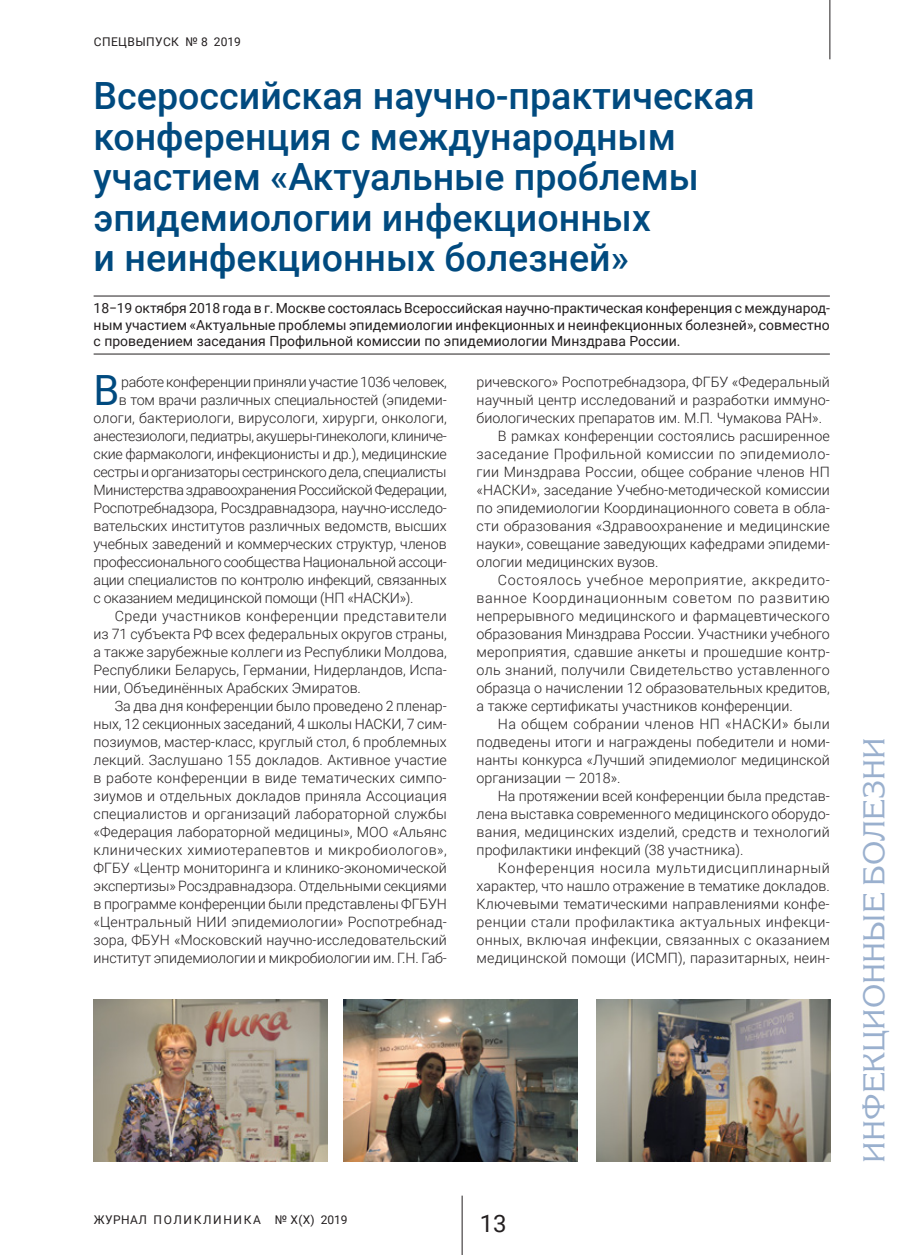
<style>
.page{position:relative;width:915px;height:1255px;background:#fff}
.page>*{position:absolute;margin:0;border:0;box-sizing:border-box;transform-origin:0 0}
.t1{font:41.7px "Roboto";color:#004a7f}
.t2{font:500 37.5px/40.5px "Roboto";color:#004a7f}
.t3{font:30px "Korinna C";color:#9ab0ce}
.t4{font:24px "Roboto";color:#231f20}
.t5{font:300 14.25px "Roboto";color:#231f20}
.t6{font:300 14.25px "Roboto";letter-spacing:.03em;color:#231f20}
.t7{font:300 14.25px "Roboto";letter-spacing:-.03em;color:#231f20}
.t8{font:300 14.25px "Roboto";letter-spacing:-.02em;color:#231f20}
.t9{font:300 14.25px "Roboto";letter-spacing:-.025em;color:#231f20}
.t10{font:300 14.25px "Roboto";letter-spacing:.045em;color:#231f20}
.t11{font:300 14.25px "Roboto";letter-spacing:.02em;color:#231f20}
.t12{font:300 14.25px "Roboto";letter-spacing:.05em;color:#231f20}
.t13{font:300 14.25px "Roboto";letter-spacing:.035em;color:#231f20}
.t14{font:13.95px/16.5px "Roboto";color:#231f20;text-align:justify}
.t15{font:12px "Roboto";letter-spacing:.08em;color:#231f20}
.t16{font:12px "Roboto";letter-spacing:.035em;color:#231f20}
</style>
<div class="page">
<hr style="left:829px;top:0;width:1px;height:59px;background:#231f20">
<hr style="left:461px;top:1195px;width:1px;height:59px;background:#231f20">
<hr style="left:94px;top:295px;width:735px;height:1px;background:#231f20">
<hr style="left:94px;top:353px;width:735px;height:1px;background:#231f20">
<img style="left:94px;top:999px;width:233px;height:162px">
<img style="left:344px;top:999px;width:233px;height:162px">
<img style="left:596px;top:999px;width:234px;height:162px">
<p class="t16" style="left:94px;top:34px;width:148px">СПЕЦВЫПУСК № 8 2019</p>
<h2 class="t2" style="left:94px;top:74px;width:662px">Всероссийская научно-практическая конференция с международным участием «Актуальные проблемы эпидемиологии инфекционных<br>и неинфекционных болезней»</h2>
<p class="t14" style="left:94px;top:300px;width:737px">18−19 октября 2018 года в г. Москве состоялась Всероссийская научно-практическая конференция с международ&shy;ным участием «Актуальные проблемы эпидемиологии инфекционных и неинфекционных болезней», совместно с проведением заседания Профильной комиссии по эпидемиологии Минздрава России.</p>
<p class="t5" style="left:476px;top:372px;width:354px">ричевского» Роспотребнадзора, ФГБУ «Федеральный</p>
<p class="t5" style="left:476px;top:390px;width:355px">научный центр исследований и разработки иммуно-</p>
<p class="t5" style="left:476px;top:408px;width:347px">биологических препаратов им. М.П. Чумакова РАН».</p>
<p class="t5" style="left:497px;top:426px;width:333px">В рамках конференции состоялись расширенное</p>
<p class="t6" style="left:476px;top:444px;width:354px">заседание Профильной комиссии по эпидемиоло-</p>
<p class="t5" style="left:476px;top:462px;width:355px">гии Минздрава России, общее собрание членов НП</p>
<p class="t5" style="left:476px;top:480px;width:354px">«НАСКИ», заседание Учебно-методической комиссии</p>
<p class="t5" style="left:476px;top:498px;width:354px">по эпидемиологии Координационного совета в обла-</p>
<p class="t5" style="left:476px;top:516px;width:354px">сти образования «Здравоохранение и медицинские</p>
<p class="t5" style="left:476px;top:534px;width:354px">науки», совещание заведующих кафедрами эпидеми-</p>
<p class="t5" style="left:476px;top:552px;width:183px">ологии медицинских вузов.</p>
<p class="t10" style="left:497px;top:570px;width:333px">Состоялось учебное мероприятие, аккредито-</p>
<p class="t10" style="left:476px;top:588px;width:354px">ванное Координационным советом по развитию</p>
<p class="t5" style="left:476px;top:606px;width:354px">непрерывного медицинского и фармацевтического</p>
<p class="t5" style="left:476px;top:624px;width:354px">образования Минздрава России. Участники учебного</p>
<p class="t5" style="left:476px;top:642px;width:355px">мероприятия, сдавшие анкеты и прошедшие контр-</p>
<p class="t5" style="left:476px;top:660px;width:354px">оль знаний, получили Свидетельство уставленного</p>
<p class="t5" style="left:476px;top:678px;width:354px">образца о начислении 12 образовательных кредитов,</p>
<p class="t5" style="left:476px;top:696px;width:317px">а также сертификаты участников конференции.</p>
<p class="t13" style="left:497px;top:714px;width:333px">На общем собрании членов НП «НАСКИ» были</p>
<p class="t5" style="left:476px;top:732px;width:354px">подведены итоги и награждены победители и номи-</p>
<p class="t5" style="left:476px;top:750px;width:354px">нанты конкурса «Лучший эпидемиолог медицинской</p>
<p class="t5" style="left:476px;top:768px;width:145px">организации — 2018».</p>
<p class="t5" style="left:497px;top:786px;width:333px">На протяжении всей конференции была представ-</p>
<p class="t5" style="left:476px;top:804px;width:354px">лена выставка современного медицинского оборудо-</p>
<p class="t5" style="left:476px;top:822px;width:354px">вания, медицинских изделий, средств и технологий</p>
<p class="t5" style="left:476px;top:840px;width:268px">профилактики инфекций (38 участника).</p>
<p class="t12" style="left:497px;top:858px;width:333px">Конференция носила мультидисциплинарный</p>
<p class="t5" style="left:476px;top:876px;width:354px">характер, что нашло отражение в тематике докладов.</p>
<p class="t5" style="left:476px;top:894px;width:354px">Ключевыми тематическими направлениями конфе-</p>
<p class="t6" style="left:476px;top:912px;width:354px">ренции стали профилактика актуальных инфекци-</p>
<p class="t11" style="left:476px;top:930px;width:354px">онных, включая инфекции, связанных с оказанием</p>
<p class="t5" style="left:476px;top:948px;width:354px">медицинской помощи (ИСМП), паразитарных, неин-</p>
<h1 class="t1" style="left:94px;top:361px;width:27px">В</h1>
<p class="t9" style="left:121px;top:372px;width:327px">работе конференции приняли участие 1036 человек,</p>
<p class="t5" style="left:119px;top:390px;width:329px">в том врачи различных специальностей (эпидеми-</p>
<p class="t5" style="left:94px;top:408px;width:354px">ологи, бактериологи, вирусологи, хирурги, онкологи,</p>
<p class="t7" style="left:94px;top:426px;width:354px">анестезиологи, педиатры, акушеры-гинекологи, клиниче-</p>
<p class="t8" style="left:94px;top:444px;width:354px">ские фармакологи, инфекционисты и др.), медицинские</p>
<p class="t7" style="left:94px;top:462px;width:354px">сестры и организаторы сестринского дела, специалисты</p>
<p class="t7" style="left:94px;top:480px;width:354px">Министерства здравоохранения Российской Федерации,</p>
<p class="t5" style="left:94px;top:498px;width:354px">Роспотребнадзора, Росздравнадзора, научно-исследо-</p>
<p class="t5" style="left:94px;top:516px;width:354px">вательских институтов различных ведомств, высших</p>
<p class="t5" style="left:94px;top:534px;width:354px">учебных заведений и коммерческих структур, членов</p>
<p class="t9" style="left:94px;top:552px;width:355px">профессионального сообщества Национальной ассоци-</p>
<p class="t8" style="left:94px;top:570px;width:354px">ации специалистов по контролю инфекций, связанных</p>
<p class="t8" style="left:94px;top:588px;width:321px">с оказанием медицинской помощи (НП «НАСКИ»).</p>
<p class="t6" style="left:115px;top:606px;width:333px">Среди участников конференции представители</p>
<p class="t5" style="left:94px;top:624px;width:354px">из 71 субъекта РФ всех федеральных округов страны,</p>
<p class="t5" style="left:94px;top:642px;width:354px">а также зарубежные коллеги из Республики Молдова,</p>
<p class="t5" style="left:94px;top:660px;width:354px">Республики Беларусь, Германии, Нидерландов, Испа-</p>
<p class="t5" style="left:94px;top:678px;width:269px">нии, Объединённых Арабских Эмиратов.</p>
<p class="t5" style="left:115px;top:696px;width:333px">За два дня конференции было проведено 2 пленар-</p>
<p class="t5" style="left:94px;top:714px;width:354px">ных, 12 секционных заседаний, 4 школы НАСКИ, 7 сим-</p>
<p class="t5" style="left:94px;top:732px;width:354px">позиумов, мастер-класс, круглый стол, 6 проблемных</p>
<p class="t5" style="left:94px;top:750px;width:355px">лекций. Заслушано 155 докладов. Активное участие</p>
<p class="t5" style="left:94px;top:768px;width:354px">в работе конференции в виде тематических симпо-</p>
<p class="t5" style="left:94px;top:786px;width:354px">зиумов и отдельных докладов приняла Ассоциация</p>
<p class="t5" style="left:94px;top:804px;width:354px">специалистов и организаций лабораторной службы</p>
<p class="t5" style="left:94px;top:822px;width:354px">«Федерация лабораторной медицины», МОО «Альянс</p>
<p class="t6" style="left:94px;top:840px;width:354px">клинических химиотерапевтов и микробиологов»,</p>
<p class="t5" style="left:94px;top:858px;width:354px">ФГБУ «Центр мониторинга и клинико-экономической</p>
<p class="t5" style="left:94px;top:876px;width:354px">экспертизы» Росздравнадзора. Отдельными секциями</p>
<p class="t5" style="left:94px;top:894px;width:355px">в программе конференции были представлены ФГБУН</p>
<p class="t5" style="left:94px;top:912px;width:355px">«Центральный НИИ эпидемиологии» Роспотребнад-</p>
<p class="t5" style="left:94px;top:930px;width:354px">зора, ФБУН «Московский научно-исследовательский</p>
<p class="t5" style="left:94px;top:948px;width:355px">институт эпидемиологии и микробиологии им. Г.Н. Габ-</p>
<p class="t15" style="left:94px;top:1210px;width:255px">журнал п оликлиника № Х(Х) 2019</p>
<h3 class="t4" style="left:479px;top:1206px;width:28px">13</h3>
<h3 class="t3" style="left:856px;top:1162px;width:423px;rotate:-90deg">Инфекционные болезни</h3>
</div>
